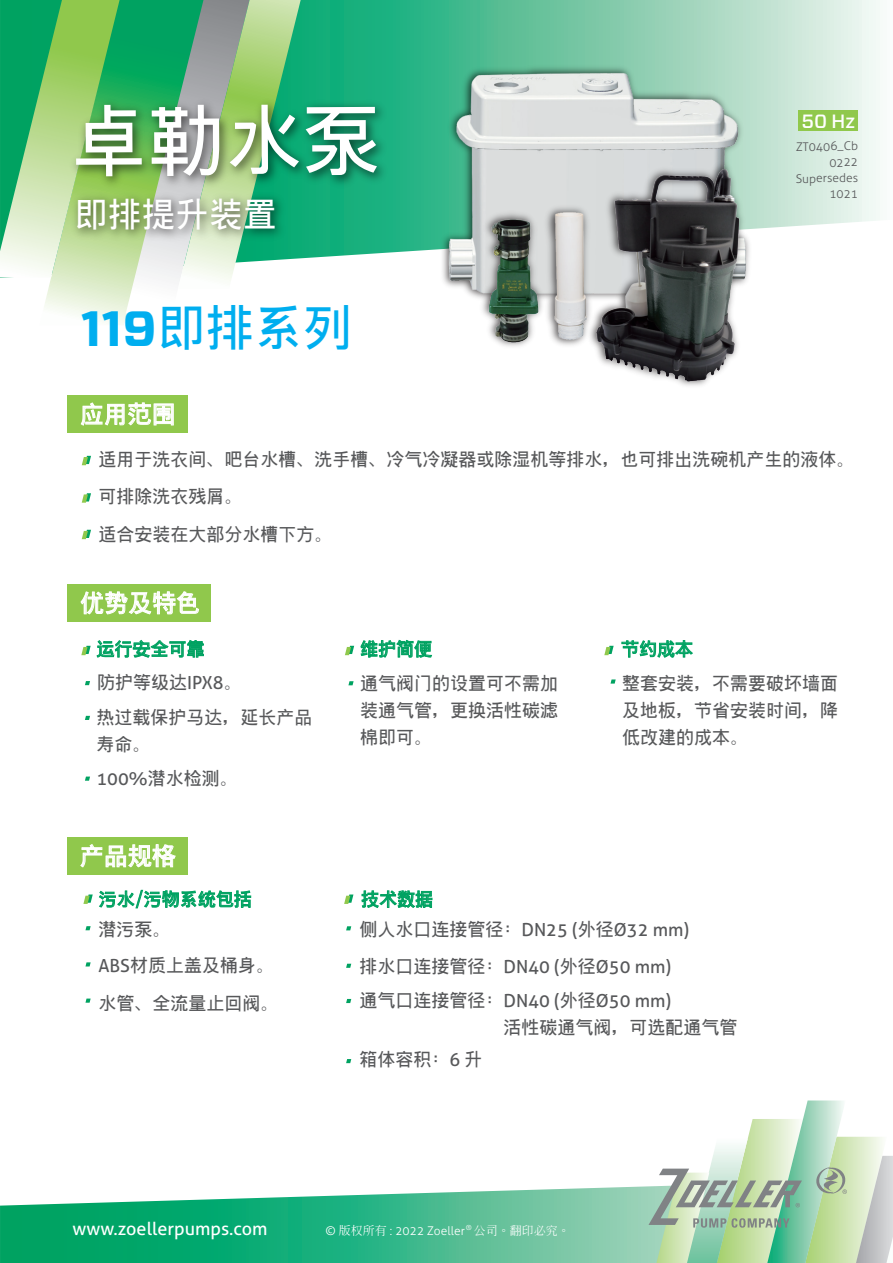
<style>
.page{position:relative;width:893px;height:1263px;background:#fff}
.page>*{position:absolute;margin:0;border:0;box-sizing:border-box;transform-origin:0 0}
.t1{font:700 77.4px "AR Hei B5 S";color:#fff}
.t2{font:700 48.9px "AR Hei B5 S";color:#00aeef}
.t3{font:700 33.75px "AR Hei B5 S";color:#fff}
.t4{font:700 24px "AR Hei B5 S";color:#fff}
.t5{font:500 19.2px "Forza";color:#fff}
.t6{font:700 18px/27px "AR Hei B5 S";color:#57585a}
.t7{font:18px "Aller";color:#57585a}
.t8{font:700 18px "AR Hei B5 S";color:#00a261}
.t9{font:18px "Aller";color:#fff}
.t10{font:300 12px/15.9px "Aller";letter-spacing:-.005em;color:#57585a;text-align:right}
.t11{font:300 12px "Aller";color:#fff}
.s1{font-family:"Forza";font-size:49.5px}
.s2{font-family:"Aller";font-weight:400}
.s3{font-family:"AR Hei B5 S";font-weight:700}
.s4{font-family:"AR Ming B5 S";font-weight:500}
.s5{font-family:"Adobe Ming Std"}
</style>
<div class="page">
<svg style="left:82px;top:456px;width:9px;height:9px"></svg>
<svg style="left:82px;top:493px;width:9px;height:10px"></svg>
<svg style="left:85px;top:926px;width:6px;height:4px"></svg>
<svg style="left:85px;top:962px;width:6px;height:4px"></svg>
<svg style="left:85px;top:998px;width:6px;height:5px"></svg>
<svg style="left:83px;top:894px;width:10px;height:10px"></svg>
<svg style="left:346px;top:926px;width:5px;height:4px"></svg>
<svg style="left:346px;top:964px;width:5px;height:4px"></svg>
<svg style="left:346px;top:999px;width:5px;height:4px"></svg>
<svg style="left:346px;top:1059px;width:5px;height:4px"></svg>
<svg style="left:344px;top:894px;width:9px;height:10px"></svg>
<svg style="left:82px;top:530px;width:9px;height:9px"></svg>
<svg style="left:0;top:0;width:880px;height:278px"></svg>
<svg style="left:39px;top:0;width:88px;height:325px"></svg>
<svg style="left:0;top:0;width:120px;height:277px;background:#76c783"></svg>
<svg style="left:126px;top:0;width:175px;height:313px"></svg>
<img style="left:60px;top:91px;width:336px;height:105px">
<svg style="left:0;top:1186px;width:648px;height:77px;background:#4dbe94"></svg>
<svg style="left:648px;top:1100px;width:245px;height:163px"></svg>
<div style="left:798px;top:111px;width:59px;height:20px;background:#90c84c"></div>
<img style="left:439px;top:61px;width:318px;height:237px">
<img style="left:542px;top:202px;width:42px;height:144px">
<img style="left:550px;top:208px;width:34px;height:135px">
<img style="left:477px;top:208px;width:70px;height:139px">
<img style="left:486px;top:215px;width:54px;height:129px">
<img style="left:64px;top:187px;width:229px;height:60px">
<img style="left:584px;top:158px;width:164px;height:228px">
<img style="left:591px;top:165px;width:151px;height:220px">
<div style="left:68px;top:395px;width:120px;height:38px;background:#90c84c"></div>
<div style="left:68px;top:837px;width:120px;height:37px;background:#90c84c"></div>
<div style="left:68px;top:584px;width:143px;height:37px;background:#90c84c"></div>
<svg style="left:610px;top:679px;width:6px;height:5px"></svg>
<svg style="left:604px;top:646px;width:10px;height:9px"></svg>
<svg style="left:97px;top:640px;width:107px;height:17px"></svg>
<svg style="left:361px;top:640px;width:71px;height:17px"></svg>
<svg style="left:622px;top:640px;width:71px;height:17px"></svg>
<svg style="left:81px;top:646px;width:10px;height:9px"></svg>
<svg style="left:85px;top:681px;width:5px;height:4px"></svg>
<svg style="left:85px;top:716px;width:5px;height:4px"></svg>
<svg style="left:85px;top:776px;width:5px;height:5px"></svg>
<svg style="left:348px;top:681px;width:6px;height:4px"></svg>
<svg style="left:345px;top:646px;width:9px;height:9px"></svg>
<svg style="left:81px;top:403px;width:92px;height:22px"></svg>
<svg style="left:81px;top:591px;width:118px;height:24px"></svg>
<svg style="left:81px;top:844px;width:94px;height:23px"></svg>
<svg style="left:362px;top:890px;width:70px;height:18px"></svg>
<svg style="left:99px;top:890px;width:152px;height:18px"></svg>
<h1 class="t1" style="left:71px;top:102px;width:311px">卓勒水泵</h1>
<h3 class="t3" style="left:74px;top:197px;width:204px">即排提升裝置</h3>
<h2 class="t2" style="left:81px;top:303px;width:273px"><span class="s1">119</span>即排系列</h2>
<h3 class="t4" style="left:80px;top:402px;width:97px">應用範圍</h3>
<p class="t5" style="left:801px;top:108px;width:55px">50 Hz</p>
<p class="t10" style="left:796px;top:138px;width:64px">ZT0406_Cb<br>0222</p>
<p class="t10" style="left:829px;top:186px;width:30px">1021</p>
<p class="t10" style="left:796px;top:170px;width:64px">Supersedes</p>
<p class="t6" style="left:98px;top:440px;width:758px;line-height:37.5px">適用于洗衣間、吧台水槽、洗手槽、冷氣冷凝器或除濕機等排水，也可排出洗碗機產生的液體。可排除洗衣殘屑。<br>適合安裝在大部分水槽下方。</p>
<h3 class="t4" style="left:80px;top:591px;width:121px">優勢及特色</h3>
<p class="t8" style="left:97px;top:640px;width:109px">運行安全可靠</p>
<p class="t8" style="left:360px;top:640px;width:73px">維護簡便</p>
<p class="t8" style="left:621px;top:640px;width:73px">節約成本</p>
<p class="t6" style="left:97px;top:669px;width:146px">防護等級達<span class="s2">IPX8</span>。</p>
<p class="t6" style="left:96px;top:704px;width:217px">熱過載保護馬達，延長產品壽命。</p>
<p class="t6" style="left:96px;top:764px;width:143px"><span class="s2">100%</span>潛水檢測。</p>
<h3 class="t4" style="left:80px;top:844px;width:97px">產品規格</h3>
<p class="t6" style="left:360px;top:670px;width:199px;text-align:justify">通氣閥門的設置可不需加裝通氣管，更換活性碳濾棉即可。</p>
<p class="t6" style="left:622px;top:670px;width:217px;text-align:justify">整套安裝，不需要破壞牆面及地板，節省安裝時間，降低改建的成本。</p>
<p class="t8" style="left:99px;top:890px;width:154px">汙水/污物系統包括</p>
<p class="t8" style="left:361px;top:890px;width:73px">技術數據</p>
<p class="t6" style="left:98px;top:915px;width:73px">潛污泵。</p>
<p class="t6" style="left:359px;top:915px;width:331px">側入水口連接管徑：<span class="s2">DN25 (</span>外徑<span class="s2">Ø32 mm)</span></p>
<p class="t6" style="left:98px;top:951px;width:177px"><span class="s2">ABS</span>材質上蓋及桶身。</p>
<p class="t7" style="left:359px;top:956px;width:313px"><span class="s3">排水口連接管徑：</span>DN40 (<span class="s3">外徑</span>Ø50 mm)</p>
<p class="t6" style="left:98px;top:989px;width:182px">水管、全流量止回閥。</p>
<p class="t7" style="left:359px;top:990px;width:313px"><span class="s3">通氣口連接管徑：</span>DN40 (<span class="s3">外徑</span>Ø50 mm)</p>
<p class="t6" style="left:503px;top:1014px;width:235px">活性碳通氣閥，可選配通氣管</p>
<p class="t6" style="left:359px;top:1046px;width:125px">箱體容積：<span class="s2">6</span> 升</p>
<p class="t9" style="left:73px;top:1218px;width:197px">www.zoellerpumps.com</p>
<p class="t11" style="left:326px;top:1223px;width:246px">© <span class="s4">版權所有</span> : 2022 Zoeller <sup>®</sup> <span class="s4">公司</span><span class="s5">。</span><span class="s4">翻印必究</span><span class="s5">。</span></p>
</div>
